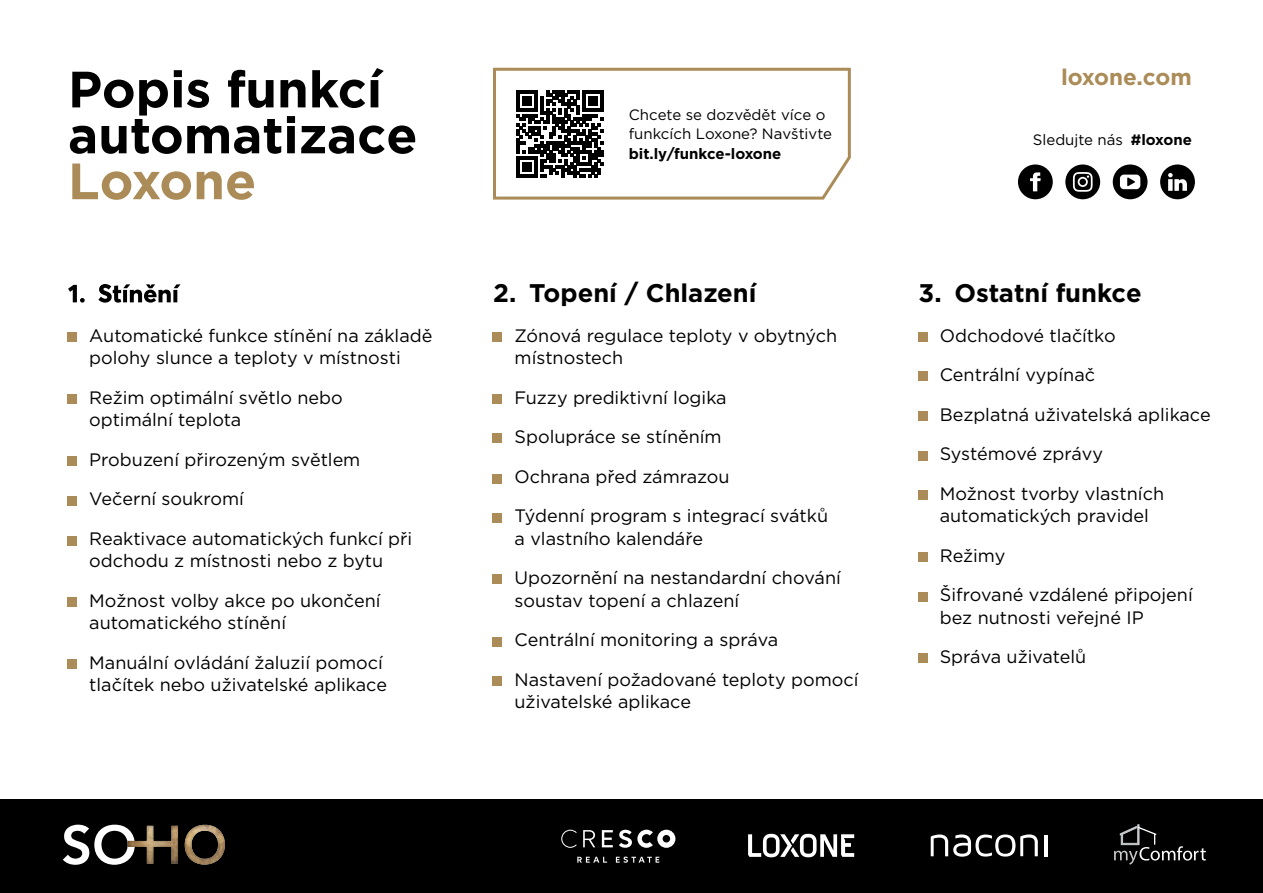
<style>
.page{position:relative;width:1263px;height:893px;background:#fff}
.page>*{position:absolute;margin:0;border:0;box-sizing:border-box;transform-origin:0 0}
.t1{font:700 51px/45.9px "Gotham";color:#000}
.t2{font:700 51px "Gotham";color:#ab8b57}
.t3{font:700 25.5px "Gotham";color:#000}
.t4{font:700 22.5px "Gotham";color:#ab8b57}
.t5{font:18px/39.5px "Gotham";color:#000}
.t6{font:15px/19.5px "Gotham";color:#000}
.t7{font:700 15px "Gotham";color:#000}
.s1{font-weight:700}
</style>
<div class="page">
<svg style="left:68px;top:284px;width:113px;height:19px"></svg>
<svg style="left:493px;top:68px;width:358px;height:132px"></svg>
<svg style="left:516px;top:90px;width:87px;height:87px"></svg>
<svg style="left:1018px;top:164px;width:35px;height:35px"></svg>
<svg style="left:1065px;top:164px;width:35px;height:35px"></svg>
<svg style="left:1113px;top:164px;width:34px;height:35px"></svg>
<svg style="left:1160px;top:164px;width:35px;height:35px"></svg>
<div style="left:68px;top:332px;width:9px;height:9px;background:#ab8b57"></div>
<div style="left:68px;top:394px;width:9px;height:9px;background:#ab8b57"></div>
<div style="left:68px;top:457px;width:9px;height:9px;background:#ab8b57"></div>
<div style="left:68px;top:496px;width:9px;height:9px;background:#ab8b57"></div>
<div style="left:68px;top:536px;width:9px;height:9px;background:#ab8b57"></div>
<div style="left:68px;top:597px;width:9px;height:9px;background:#ab8b57"></div>
<div style="left:68px;top:660px;width:9px;height:9px;background:#ab8b57"></div>
<div style="left:493px;top:677px;width:9px;height:9px;background:#ab8b57"></div>
<div style="left:493px;top:638px;width:9px;height:9px;background:#ab8b57"></div>
<div style="left:493px;top:575px;width:9px;height:9px;background:#ab8b57"></div>
<div style="left:493px;top:513px;width:9px;height:9px;background:#ab8b57"></div>
<div style="left:493px;top:474px;width:9px;height:9px;background:#ab8b57"></div>
<div style="left:493px;top:434px;width:9px;height:9px;background:#ab8b57"></div>
<div style="left:493px;top:395px;width:9px;height:9px;background:#ab8b57"></div>
<div style="left:493px;top:332px;width:9px;height:9px;background:#ab8b57"></div>
<div style="left:918px;top:332px;width:9px;height:9px;background:#ab8b57"></div>
<div style="left:918px;top:372px;width:9px;height:9px;background:#ab8b57"></div>
<div style="left:918px;top:412px;width:9px;height:9px;background:#ab8b57"></div>
<div style="left:918px;top:451px;width:9px;height:9px;background:#ab8b57"></div>
<div style="left:918px;top:491px;width:9px;height:9px;background:#ab8b57"></div>
<div style="left:918px;top:552px;width:9px;height:9px;background:#ab8b57"></div>
<div style="left:918px;top:593px;width:9px;height:9px;background:#ab8b57"></div>
<div style="left:918px;top:654px;width:9px;height:9px;background:#ab8b57"></div>
<div style="left:0;top:799px;width:1263px;height:94px;background:#000"></div>
<svg style="left:561px;top:830px;width:114px;height:33px"></svg>
<svg style="left:748px;top:834px;width:106px;height:23px"></svg>
<svg style="left:931px;top:834px;width:107px;height:23px"></svg>
<hr style="left:1044px;top:835px;width:4px;height:21px;background:#fff">
<svg style="left:1114px;top:825px;width:92px;height:40px"></svg>
<div style="left:171px;top:813px;width:67px;height:54px;background:#000;opacity:.5"></div>
<svg style="left:63px;top:824px;width:51px;height:41px"></svg>
<div style="left:114px;top:815px;width:77px;height:51px;background:#000;opacity:.5"></div>
<h1 class="t1" style="left:68px;top:66px;width:351px">Popis funkcí automatizace</h1>
<h1 class="t2" style="left:68px;top:147px;width:190px">Loxone</h1>
<p class="t5" style="left:89px;top:324px;width:345px;line-height:22.5px">Automatické funkce stínění na základě polohy slunce a teploty v místnosti</p>
<p class="t5" style="left:89px;top:386px;width:255px;line-height:22.5px">Režim optimální světlo nebo optimální teplota</p>
<p class="t5" style="left:89px;top:439px;width:324px">Probuzení přirozeným světlem<br>Večerní soukromí<br>Reaktivace automatických funkcí při</p>
<p class="t5" style="left:89px;top:541px;width:296px">odchodu z místnosti nebo z bytu<br>Možnost volby akce po ukončení</p>
<p class="t5" style="left:89px;top:603px;width:295px">automatického stínění<br>Manuální ovládání žaluzií pomocí</p>
<p class="t5" style="left:89px;top:665px;width:299px">tlačítek nebo uživatelské aplikace</p>
<p class="t6" style="left:629px;top:104px;width:205px">Chcete se dozvědět více o funkcích Loxone? Navštivte</p>
<p class="t7" style="left:629px;top:143px;width:154px">bit.ly/funkce-loxone</p>
<h2 class="t3" style="left:493px;top:276px;width:265px">2. Topení / Chlazení</h2>
<p class="t5" style="left:514px;top:324px;width:324px;line-height:22.5px">Zónová regulace teploty v obytných místnostech</p>
<p class="t5" style="left:515px;top:377px;width:315px">Fuzzy prediktivní logika<br>Spolupráce se stíněním<br>Ochrana před zámrazou<br>Týdenní program s integrací svátků</p>
<p class="t5" style="left:515px;top:518px;width:328px">a vlastního kalendáře<br>Upozornění na nestandardní chování</p>
<p class="t5" style="left:515px;top:580px;width:345px">soustav topení a chlazení<br>Centrální monitoring a správa<br>Nastavení požadované teploty pomocí</p>
<p class="t5" style="left:515px;top:682px;width:178px">uživatelské aplikace</p>
<p class="t4" style="left:1061px;top:63px;width:132px">loxone.com</p>
<p class="t6" style="left:1033px;top:129px;width:160px">Sledujte nás <span class="s1">#loxone</span></p>
<h2 class="t3" style="left:918px;top:276px;width:225px">3. Ostatní funkce</h2>
<p class="t5" style="left:940px;top:315px;width:273px">Odchodové tlačítko<br>Centrální vypínač<br>Bezplatná uživatelská aplikace<br>Systémové zprávy<br>Možnost tvorby vlastních</p>
<p class="t5" style="left:940px;top:496px;width:254px">automatických pravidel<br>Režimy<br>Šifrované vzdálené připojení</p>
<p class="t5" style="left:940px;top:597px;width:205px">bez nutnosti veřejné IP<br>Správa uživatelů</p>
</div>
